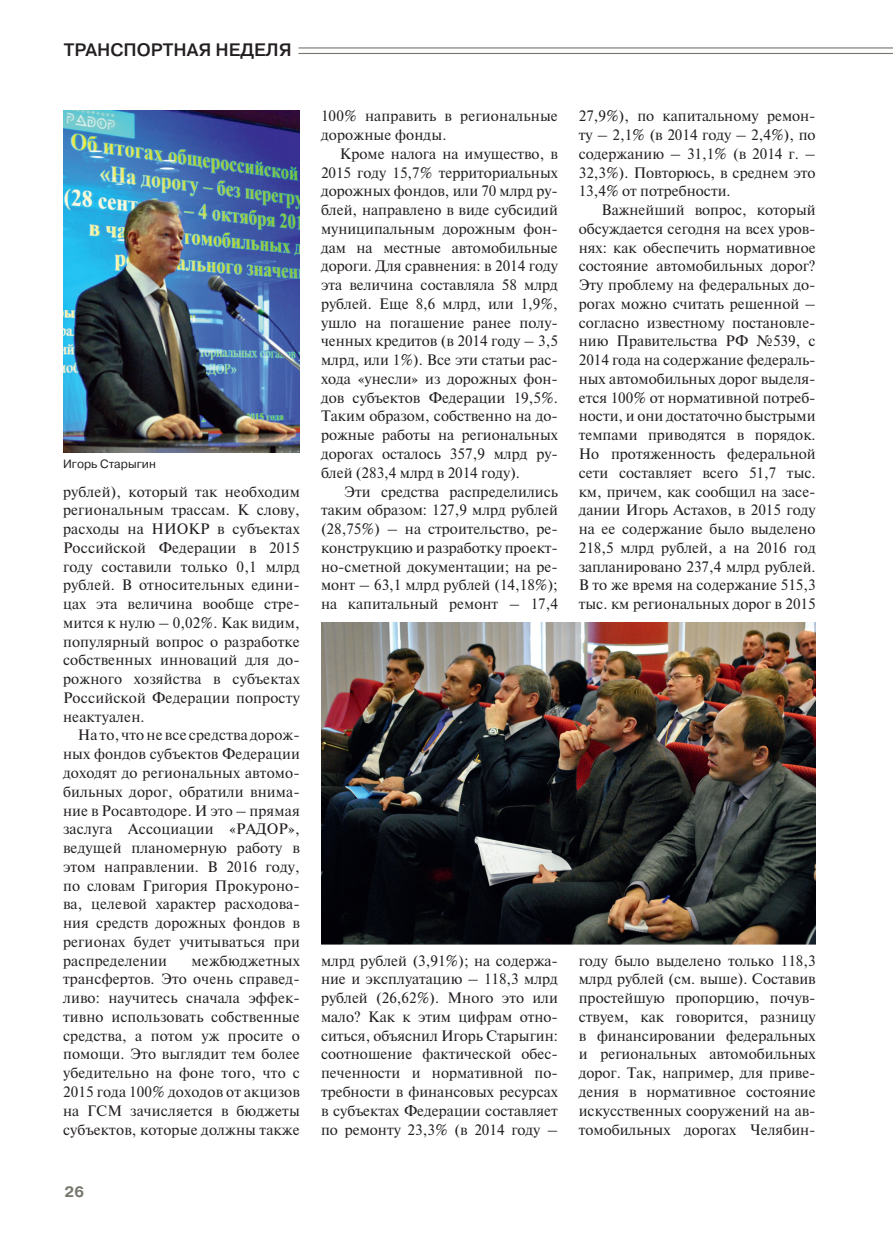
<style>
.page{position:relative;width:893px;height:1234px;background:#fff}
.page>*{position:absolute;margin:0;border:0;box-sizing:border-box;transform-origin:0 0}
.t1{font:700 18px "Pragmatica Light C";color:#231f20}
.t2{font:700 15px "Pragmatica C";color:#73776c}
.основной_текст{font:14.25px/18.8px "Newton C";color:#231f20;text-align:justify}
.основной_текст-2{font:12px "Pragmatica C";color:#231f20}
</style>
<div class="page">
<img style="left:63px;top:111px;width:237px;height:342px">
<img style="left:321px;top:622px;width:495px;height:322px">
<hr style="left:298px;top:53px;width:595px;height:1px;background:#73776c">
<hr style="left:298px;top:47px;width:595px;height:1px;background:#73776c">
<p class="t1" style="left:64px;top:40px;width:229px">ТРАНСПОРТНАЯ НЕДЕЛЯ</p>
<p class="основной_текст-2" style="left:63px;top:457px;width:94px">Игорь Старыгин</p>
<p class="основной_текст" style="left:63px;top:482px;width:238px">рублей), который так необходим региональным трассам. К слову, расходы на НИОКР в субъектах Российской Федерации в 2015 году составили только 0,1 млрд рублей. В относительных едини&shy;цах эта величина вообще стре&shy;мится к нулю – 0,02%. Как видим, популярный вопрос о разработке собственных инноваций для до&shy;рожного хозяйства в субъектах Российской Федерации попросту неактуален.</p>
<p class="основной_текст" style="left:63px;top:725px;width:238px;text-indent:15px">На то, что не все средства дорож&shy;ных фондов субъектов Федерации доходят до региональных автомо&shy;бильных дорог, обратили внима&shy;ние в Росавтодоре. И это – прямая заслуга Ассоциации «РАДОР», ведущей планомерную работу в этом направлении. В 2016 году, по словам Григория Прокуроно&shy;ва, целевой характер расходова&shy;ния средств дорожных фондов в регионах будет учитываться при распределении</p>
<p class="основной_текст" style="left:63px;top:950px;width:238px;text-indent:129px">межбюджетных трансфертов. Это очень справед&shy;ливо: научитесь сначала эффек&shy;тивно использовать собственные средства, а потом уж просите о помощи. Это выглядит тем более убедительно на фоне того, что с 2015 года 100% доходов от акцизов на ГСМ зачисляется в бюджеты субъектов, которые должны также</p>
<p class="t2" style="left:65px;top:1183px;width:21px">26</p>
<p class="основной_текст" style="left:321px;top:107px;width:238px">100% направить в региональные дорожные фонды.</p>
<p class="основной_текст" style="left:321px;top:144px;width:238px;text-indent:19px">Кроме налога на имущество, в 2015 году 15,7% территориальных дорожных фондов, или 70 млрд ру&shy;блей, направлено в виде субсидий муниципальным дорожным фон&shy;дам на местные автомобильные дороги. Для сравнения: в 2014 году эта величина составляла 58 млрд рублей. Еще 8,6 млрд, или 1,9%, ушло на погашение ранее полу&shy;ченных кредитов (в 2014 году – 3,5 млрд, или 1%). Все эти статьи рас&shy;хода «унесли» из дорожных фон&shy;дов субъектов Федерации 19,5%.<br>Таким образом, собственно на до&shy;рожные работы на региональных дорогах осталось 357,9 млрд ру&shy;блей (283,4 млрд в 2014 году).</p>
<p class="основной_текст" style="left:321px;top:482px;width:238px;text-indent:23px">Эти средства распределились таким образом: 127,9 млрд рублей (28,75%) – на строительство, ре&shy;конструкцию и разработку проект&shy;но-сметной документации; на ре&shy;монт – 63,1 млрд рублей (14,18%); на капитальный ремонт – 17,4</p>
<p class="основной_текст" style="left:579px;top:107px;width:238px">27,9%), по капитальному ремон&shy;ту – 2,1% (в 2014 году – 2,4%), по содержанию – 31,1% (в 2014 г. – 32,3%). Повторюсь, в среднем это 13,4% от потребности.</p>
<p class="основной_текст" style="left:579px;top:200px;width:238px;text-indent:23px">Важнейший вопрос, который обсуждается сегодня на всех уров&shy;нях: как обеспечить нормативное состояние автомобильных дорог?<br>Эту проблему на федеральных до&shy;рогах можно считать решенной – согласно известному постановле&shy;нию Правительства РФ №539, с 2014 года на содержание федераль&shy;ных автомобильных дорог выделя&shy;ется 100% от нормативной потреб&shy;ности, и они достаточно быстрыми темпами приводятся в порядок.<br>Но протяженность федеральной сети составляет всего 51,7 тыс. км, причем, как сообщил на засе&shy;дании Игорь Астахов, в 2015 году на ее содержание было выделено 218,5 млрд рублей, а на 2016 год запланировано 237,4 млрд рублей.<br>В то же время на содержание 515,3 тыс. км региональных дорог в 2015</p>
<p class="основной_текст" style="left:321px;top:950px;width:238px">млрд рублей (3,91%); на содержа&shy;ние и эксплуатацию – 118,3 млрд рублей (26,62%). Много это или мало? Как к этим цифрам отно&shy;ситься, объяснил Игорь Старыгин: соотношение фактической обес&shy;печенности и нормативной по&shy;требности в финансовых ресурсах в субъектах Федерации составляет по ремонту 23,3% (в 2014 году –</p>
<p class="основной_текст" style="left:579px;top:950px;width:238px">году было выделено только 118,3 млрд рублей (см. выше). Составив простейшую пропорцию, почув&shy;ствуем, как говорится, разницу в финансировании федеральных и региональных автомобильных дорог. Так, например, для приве&shy;дения в нормативное состояние искусственных сооружений на ав&shy;томобильных дорогах Челябин-</p>
</div>
